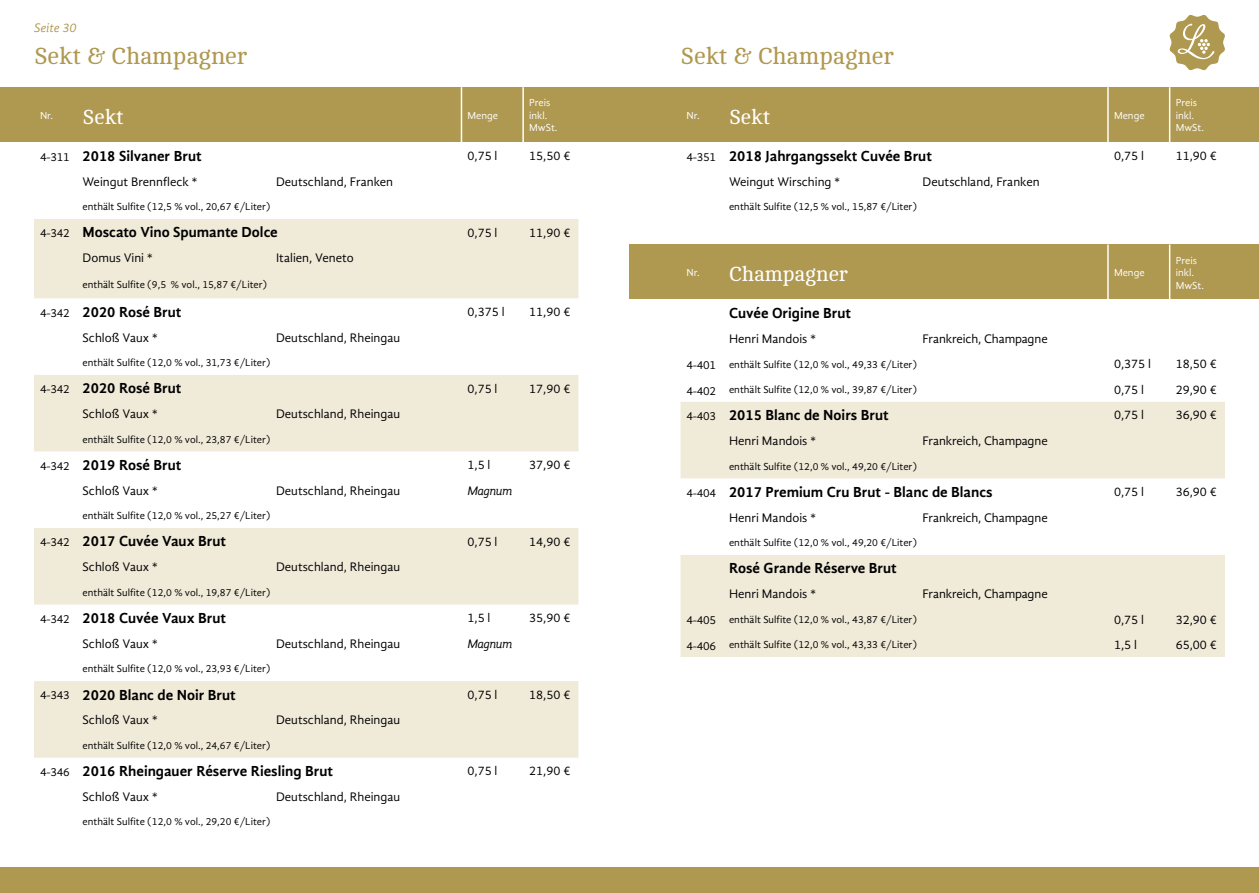
<style>
.page{position:relative;width:1259px;height:893px;background:#fff}
.page>*{position:absolute;margin:0;border:0;box-sizing:border-box;transform-origin:0 0}
.t1{font:24px "Cambo";color:#af9850}
.t2{font:21px "Cambo";color:#fff}
.t3{font:700 15px "Gandhi Sans";color:#000}
.t4{font:12.75px "Gandhi Sans";color:#000}
.t5{font:italic 12.75px "Gandhi Sans";letter-spacing:-.04em;color:#000}
.t6{font:italic 12.75px "Gandhi Sans";color:#af9850}
.t7{font:10.5px "Gandhi Sans";color:#000}
.t8{font:10.5px/12.6px "Gandhi Sans";color:#fff}
.s1{font-weight:400;font-size:12px}
.s2{font-size:12px}
</style>
<div class="page">
<div style="left:629px;top:87px;width:630px;height:54px;background:#af9850"></div>
<div style="left:629px;top:244px;width:630px;height:55px;background:#af9850"></div>
<div style="left:0;top:87px;width:629px;height:54px;background:#af9850"></div>
<svg style="left:1169px;top:14px;width:56px;height:57px"></svg>
<svg style="left:34px;top:219px;width:544px;height:539px;fill:#f0ead9"></svg>
<hr style="left:461px;top:87px;width:1px;height:55px;background:#fff">
<hr style="left:522px;top:87px;width:2px;height:55px;background:#fff">
<div style="left:0;top:867px;width:629px;height:26px;background:#af9850"></div>
<div style="left:629px;top:867px;width:630px;height:26px;background:#af9850"></div>
<svg style="left:680px;top:402px;width:545px;height:255px;fill:#f0ead9"></svg>
<hr style="left:1107px;top:87px;width:1px;height:55px;background:#fff">
<hr style="left:1169px;top:87px;width:1px;height:55px;background:#fff">
<hr style="left:1107px;top:244px;width:1px;height:56px;background:#fff">
<hr style="left:1169px;top:244px;width:1px;height:56px;background:#fff">
<p class="t6" style="left:34px;top:21px;width:44px">Seite 30</p>
<h1 class="t1" style="left:34px;top:43px;width:215px">Sekt &amp; Champagner</h1>
<h1 class="t1" style="left:680px;top:43px;width:215px">Sekt &amp; Champagner</h1>
<h2 class="t2" style="left:686px;top:106px;width:85px"><sup>Nr.</sup> Sekt</h2>
<p class="t8" style="left:1114px;top:109px;width:32px">Menge</p>
<p class="t8" style="left:529px;top:96px;width:30px">Preis inkl.<br>MwSt.</p>
<h2 class="t2" style="left:40px;top:106px;width:85px"><sup>Nr.</sup> Sekt</h2>
<p class="t8" style="left:467px;top:109px;width:32px">Menge</p>
<p class="t8" style="left:1175px;top:96px;width:30px">Preis inkl.<br>MwSt.</p>
<h3 class="t3" style="left:40px;top:147px;width:163px"><span class="s1">4-311</span> 2018 Silvaner Brut</h3>
<p class="t4" style="left:467px;top:149px;width:32px">0,75 l</p>
<p class="t4" style="left:529px;top:149px;width:43px">15,50 €</p>
<p class="t4" style="left:83px;top:174px;width:116px">Weingut Brennfleck *</p>
<p class="t4" style="left:276px;top:174px;width:119px">Deutschland, Franken</p>
<p class="t7" style="left:83px;top:201px;width:189px">enthält Sulfite (12,5 % vol., 20,67 €/Liter)</p>
<h3 class="t3" style="left:40px;top:224px;width:239px"><span class="s1">4-342</span> Moscato Vino Spumante Dolce</h3>
<p class="t4" style="left:467px;top:225px;width:32px">0,75 l</p>
<p class="t4" style="left:529px;top:225px;width:43px">11,90 €</p>
<p class="t4" style="left:83px;top:251px;width:71px">Domus Vini *</p>
<p class="t4" style="left:276px;top:251px;width:79px">Italien, Veneto</p>
<p class="t7" style="left:83px;top:279px;width:186px">enthält Sulfite (9,5 % vol., 15,87 €/Liter)</p>
<h3 class="t3" style="left:40px;top:303px;width:143px"><span class="s1">4-342</span> 2020 Rosé Brut</h3>
<p class="t4" style="left:467px;top:304px;width:39px">0,375 l</p>
<p class="t4" style="left:529px;top:304px;width:43px">11,90 €</p>
<p class="t4" style="left:83px;top:330px;width:76px">Schloß Vaux *</p>
<p class="t4" style="left:276px;top:330px;width:126px">Deutschland, Rheingau</p>
<p class="t7" style="left:83px;top:357px;width:189px">enthält Sulfite (12,0 % vol., 31,73 €/Liter)</p>
<h3 class="t3" style="left:40px;top:380px;width:143px"><span class="s1">4-342</span> 2020 Rosé Brut</h3>
<p class="t4" style="left:467px;top:381px;width:32px">0,75 l</p>
<p class="t4" style="left:529px;top:381px;width:43px">17,90 €</p>
<p class="t4" style="left:83px;top:407px;width:76px">Schloß Vaux *</p>
<p class="t4" style="left:276px;top:407px;width:126px">Deutschland, Rheingau</p>
<p class="t7" style="left:83px;top:433px;width:189px">enthält Sulfite (12,0 % vol., 23,87 €/Liter)</p>
<h3 class="t3" style="left:40px;top:456px;width:143px"><span class="s1">4-342</span> 2019 Rosé Brut</h3>
<p class="t4" style="left:467px;top:458px;width:25px">1,5 l</p>
<p class="t4" style="left:529px;top:458px;width:43px">37,90 €</p>
<p class="t4" style="left:83px;top:483px;width:76px">Schloß Vaux *</p>
<p class="t4" style="left:276px;top:483px;width:126px">Deutschland, Rheingau</p>
<p class="t5" style="left:467px;top:483px;width:46px">Magnum</p>
<p class="t7" style="left:83px;top:510px;width:189px">enthält Sulfite (12,0 % vol., 25,27 €/Liter)</p>
<h3 class="t3" style="left:40px;top:533px;width:188px"><span class="s1">4-342</span> 2017 Cuvée Vaux Brut</h3>
<p class="t4" style="left:467px;top:534px;width:32px">0,75 l</p>
<p class="t4" style="left:529px;top:534px;width:43px">14,90 €</p>
<p class="t4" style="left:83px;top:560px;width:76px">Schloß Vaux *</p>
<p class="t4" style="left:276px;top:560px;width:126px">Deutschland, Rheingau</p>
<p class="t7" style="left:83px;top:586px;width:189px">enthält Sulfite (12,0 % vol., 19,87 €/Liter)</p>
<h3 class="t3" style="left:40px;top:609px;width:188px"><span class="s1">4-342</span> 2018 Cuvée Vaux Brut</h3>
<p class="t4" style="left:467px;top:611px;width:25px">1,5 l</p>
<p class="t4" style="left:529px;top:611px;width:43px">35,90 €</p>
<p class="t4" style="left:83px;top:636px;width:76px">Schloß Vaux *</p>
<p class="t4" style="left:276px;top:636px;width:126px">Deutschland, Rheingau</p>
<p class="t5" style="left:467px;top:636px;width:46px">Magnum</p>
<p class="t7" style="left:83px;top:663px;width:189px">enthält Sulfite (12,0 % vol., 23,93 €/Liter)</p>
<h3 class="t3" style="left:40px;top:686px;width:197px"><span class="s1">4-343</span> 2020 Blanc de Noir Brut</h3>
<p class="t4" style="left:467px;top:687px;width:32px">0,75 l</p>
<p class="t4" style="left:529px;top:687px;width:43px">18,50 €</p>
<p class="t4" style="left:83px;top:713px;width:76px">Schloß Vaux *</p>
<p class="t4" style="left:276px;top:713px;width:126px">Deutschland, Rheingau</p>
<p class="t7" style="left:83px;top:739px;width:189px">enthält Sulfite (12,0 % vol., 24,67 €/Liter)</p>
<h3 class="t3" style="left:40px;top:762px;width:295px"><span class="s1">4-346</span> 2016 Rheingauer Réserve Riesling Brut</h3>
<p class="t4" style="left:467px;top:764px;width:32px">0,75 l</p>
<p class="t4" style="left:529px;top:764px;width:43px">21,90 €</p>
<p class="t4" style="left:83px;top:789px;width:76px">Schloß Vaux *</p>
<p class="t4" style="left:276px;top:789px;width:126px">Deutschland, Rheingau</p>
<p class="t7" style="left:83px;top:816px;width:189px">enthält Sulfite (12,0 % vol., 29,20 €/Liter)</p>
<h3 class="t3" style="left:686px;top:147px;width:247px"><span class="s1">4-351</span> 2018 Jahrgangssekt Cuvée Brut</h3>
<p class="t4" style="left:1114px;top:149px;width:32px">0,75 l</p>
<p class="t4" style="left:1175px;top:149px;width:43px">11,90 €</p>
<p class="t4" style="left:729px;top:174px;width:112px">Weingut Wirsching *</p>
<p class="t4" style="left:922px;top:174px;width:119px">Deutschland, Franken</p>
<p class="t7" style="left:729px;top:201px;width:189px">enthält Sulfite (12,5 % vol., 15,87 €/Liter)</p>
<h2 class="t2" style="left:686px;top:263px;width:163px"><sup>Nr.</sup> Champagner</h2>
<p class="t8" style="left:1114px;top:266px;width:32px">Menge</p>
<p class="t8" style="left:1175px;top:254px;width:30px">Preis inkl.<br>MwSt.</p>
<h3 class="t3" style="left:729px;top:305px;width:124px">Cuvée Origine Brut</h3>
<p class="t4" style="left:729px;top:331px;width:88px">Henri Mandois *</p>
<p class="t4" style="left:922px;top:331px;width:127px">Frankreich, Champagne</p>
<p class="t7" style="left:686px;top:358px;width:232px"><span class="s2">4-401</span> enthält Sulfite (12,0 % vol., 49,33 €/Liter)</p>
<p class="t4" style="left:1114px;top:357px;width:39px">0,375 l</p>
<p class="t4" style="left:1175px;top:357px;width:43px">18,50 €</p>
<p class="t7" style="left:686px;top:384px;width:232px"><span class="s2">4-402</span> enthält Sulfite (12,0 % vol., 39,87 €/Liter)</p>
<p class="t4" style="left:1114px;top:382px;width:32px">0,75 l</p>
<p class="t4" style="left:1175px;top:382px;width:43px">29,90 €</p>
<h3 class="t3" style="left:686px;top:407px;width:204px"><span class="s1">4-403</span> 2015 Blanc de Noirs Brut</h3>
<p class="t4" style="left:1114px;top:408px;width:32px">0,75 l</p>
<p class="t4" style="left:1175px;top:408px;width:43px">36,90 €</p>
<p class="t4" style="left:729px;top:433px;width:88px">Henri Mandois *</p>
<p class="t4" style="left:922px;top:433px;width:127px">Frankreich, Champagne</p>
<p class="t7" style="left:729px;top:460px;width:189px">enthält Sulfite (12,0 % vol., 49,20 €/Liter)</p>
<h3 class="t3" style="left:686px;top:483px;width:308px"><span class="s1">4-404</span> 2017 Premium Cru Brut - Blanc de Blancs</h3>
<p class="t4" style="left:1114px;top:484px;width:32px">0,75 l</p>
<p class="t4" style="left:1175px;top:484px;width:43px">36,90 €</p>
<p class="t4" style="left:729px;top:510px;width:88px">Henri Mandois *</p>
<p class="t4" style="left:922px;top:510px;width:127px">Frankreich, Champagne</p>
<p class="t7" style="left:729px;top:537px;width:189px">enthält Sulfite (12,0 % vol., 49,20 €/Liter)</p>
<h3 class="t3" style="left:729px;top:560px;width:169px">Rosé Grande Réserve Brut</h3>
<p class="t4" style="left:729px;top:587px;width:88px">Henri Mandois *</p>
<p class="t4" style="left:922px;top:587px;width:127px">Frankreich, Champagne</p>
<p class="t7" style="left:686px;top:613px;width:232px"><span class="s2">4-405</span> enthält Sulfite (12,0 % vol., 43,87 €/Liter)</p>
<p class="t4" style="left:1114px;top:612px;width:32px">0,75 l</p>
<p class="t4" style="left:1175px;top:612px;width:43px">32,90 €</p>
<p class="t7" style="left:686px;top:639px;width:232px"><span class="s2">4-406</span> enthält Sulfite (12,0 % vol., 43,33 €/Liter)</p>
<p class="t4" style="left:1114px;top:638px;width:25px">1,5 l</p>
<p class="t4" style="left:1175px;top:638px;width:43px">65,00 €</p>
</div>
